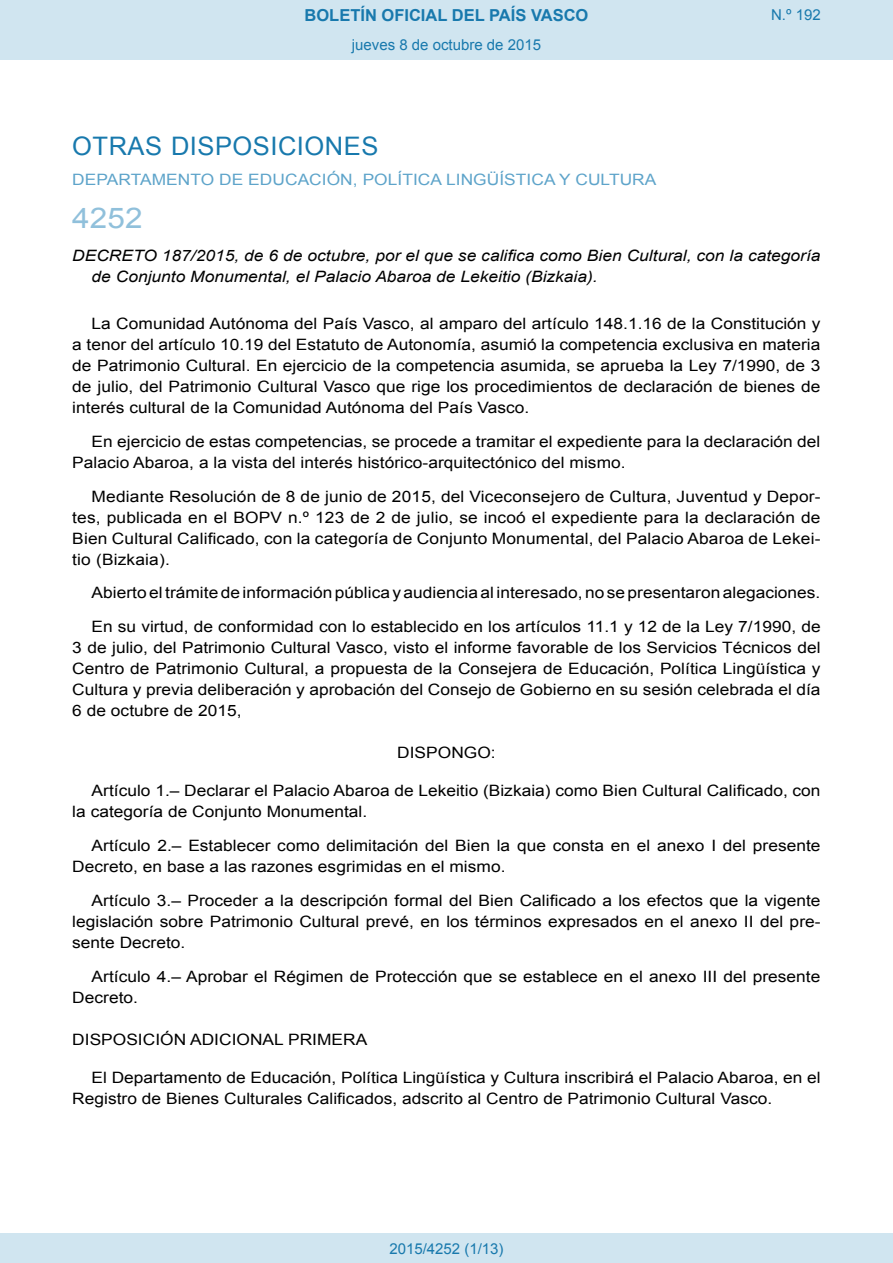
<style>
.page{position:relative;width:893px;height:1263px;background:#fff}
.page>*{position:absolute;margin:0;border:0;box-sizing:border-box;transform-origin:0 0}
.BOPVOrden{font:28.5px "Arial";color:#90c0db;scale:1.11 1}
.BOPVSeccion{font:25.5px "Arial";letter-spacing:.02em;color:#1879ad}
.t1{font:700 16.5px "Arial";color:#1879ad}
.BOPVDetalle{font:15.6px/21px "Arial";color:#000;scale:1.11 1}
.BOPVTitulo{font:italic 15.6px/21px "Arial";color:#000;scale:1.11 1}
.BOPVOrganismo{font:15.6px "Arial";letter-spacing:.005em;color:#5ea4ca;scale:1.11 1}
.BOPVDisposicion{font:15.6px "Arial";color:#000;scale:1.11 1}
.BOPVClave{font:15.6px "Arial";color:#000;scale:1.11 1}
.Paginacion_Centro{font:15px "Arial";color:#1879ad}
</style>
<div class="page">
<div style="left:0;top:0;width:893px;height:60px;background:#d0e5f0"></div>
<div style="left:0;top:1233px;width:893px;height:30px;background:#d0e5f0"></div>
<p class="t1" style="left:305px;top:4px;width:285px">BOLETÍN OFICIAL DEL PAÍS VASCO</p>
<p class="Paginacion_Centro" style="left:352px;top:35px;width:191px">jueves 8 de octubre de 2015</p>
<p class="Paginacion_Centro" style="left:771px;top:5px;width:51px">N.º 192</p>
<p class="BOPVSeccion" style="left:72px;top:129px;width:308px">OTRAS DISPOSICIONES</p>
<p class="BOPVOrganismo" style="left:72px;top:169px;width:528px">DEPARTAMENTO DE EDUCACIÓN, POLÍTICA LINGÜÍSTICA Y CULTURA</p>
<p class="BOPVOrden" style="left:72px;top:199px;width:65px">4252</p>
<p class="BOPVTitulo" style="left:92px;top:246px;width:658px;text-indent:-19px">DECRETO 187/2015, de 6 de octubre, por el que se califica como Bien Cultural, con la categoría de Conjunto Monumental, el Palacio Abaroa de Lekeitio (Bizkaia).</p>
<p class="BOPVDetalle" style="left:72px;top:313px;width:676px;text-align:justify;text-indent:19px">La Comunidad Autónoma del País Vasco, al amparo del artículo 148.1.16 de la Constitución y a tenor del artículo 10.19 del Estatuto de Autonomía, asumió la competencia exclusiva en materia de Patrimonio Cultural. En ejercicio de la competencia asumida, se aprueba la Ley 7/1990, de 3 de julio, del Patrimonio Cultural Vasco que rige los procedimientos de declaración de bienes de interés cultural de la Comunidad Autónoma del País Vasco.</p>
<p class="BOPVDetalle" style="left:72px;top:431px;width:675px;text-indent:19px">En ejercicio de estas competencias, se procede a tramitar el expediente para la declaración del<br>Palacio Abaroa, a la vista del interés histórico-arquitectónico del mismo.</p>
<p class="BOPVDetalle" style="left:72px;top:486px;width:676px;text-align:justify;text-indent:19px">Mediante Resolución de 8 de junio de 2015, del Viceconsejero de Cultura, Juventud y Depor&shy;tes, publicada en el BOPV n.º 123 de 2 de julio, se incoó el expediente para la declaración de Bien Cultural Calificado, con la categoría de Conjunto Monumental, del Palacio Abaroa de Lekei&shy;tio (Bizkaia).</p>
<p class="BOPVDetalle" style="left:92px;top:582px;width:658px">Abierto el trámite de información pública y audiencia al interesado, no se presentaron alegaciones.</p>
<p class="BOPVDetalle" style="left:72px;top:616px;width:676px;text-align:justify;text-indent:19px">En su virtud, de conformidad con lo establecido en los artículos 11.1 y 12 de la Ley 7/1990, de 3 de julio, del Patrimonio Cultural Vasco, visto el informe favorable de los Servicios Técnicos del Centro de Patrimonio Cultural, a propuesta de la Consejera de Educación, Política Lingüística y Cultura y previa deliberación y aprobación del Consejo de Gobierno en su sesión celebrada el día 6 de octubre de 2015,</p>
<p class="BOPVClave" style="left:397px;top:743px;width:90px">DISPONGO:</p>
<p class="BOPVDetalle" style="left:72px;top:780px;width:676px;text-indent:19px">Artículo 1.– Declarar el Palacio Abaroa de Lekeitio (Bizkaia) como Bien Cultural Calificado, con la categoría de Conjunto Monumental.</p>
<p class="BOPVDetalle" style="left:72px;top:835px;width:676px;text-indent:19px">Artículo 2.– Establecer como delimitación del Bien la que consta en el anexo I del presente<br>Decreto, en base a las razones esgrimidas en el mismo.</p>
<p class="BOPVDetalle" style="left:72px;top:890px;width:676px;text-align:justify;text-indent:19px">Artículo 3.– Proceder a la descripción formal del Bien Calificado a los efectos que la vigente legislación sobre Patrimonio Cultural prevé, en los términos expresados en el anexo II del pre&shy;sente Decreto.</p>
<p class="BOPVDetalle" style="left:72px;top:966px;width:675px;text-indent:19px">Artículo 4.– Aprobar el Régimen de Protección que se establece en el anexo III del presente<br>Decreto.</p>
<p class="BOPVDisposicion" style="left:72px;top:1029px;width:267px">DISPOSICIÓN ADICIONAL PRIMERA</p>
<p class="BOPVDetalle" style="left:72px;top:1067px;width:676px;text-indent:19px">El Departamento de Educación, Política Lingüística y Cultura inscribirá el Palacio Abaroa, en el<br>Registro de Bienes Culturales Calificados, adscrito al Centro de Patrimonio Cultural Vasco.</p>
<p class="Paginacion_Centro" style="left:389px;top:1238px;width:116px">2015/4252 (1/13)</p>
</div>
